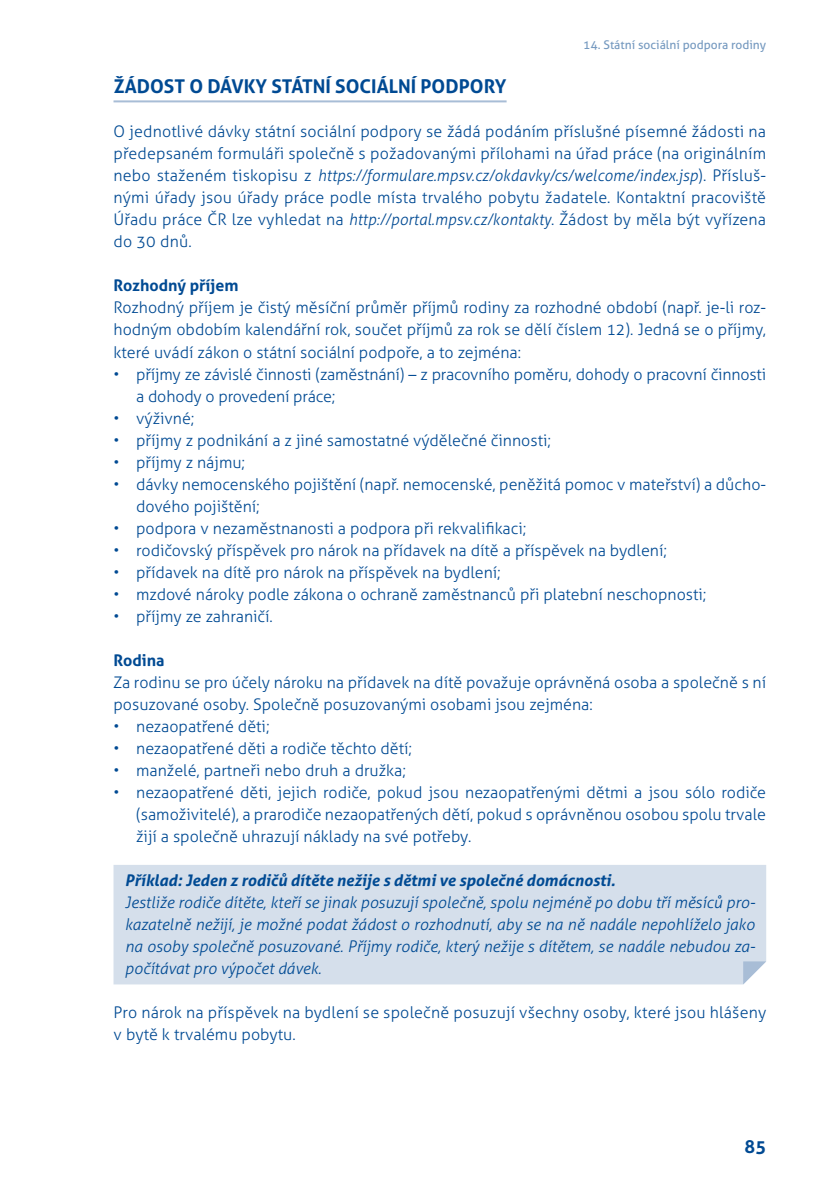
<style>
.page{position:relative;width:840px;height:1191px;background:#fff}
.page>*{position:absolute;margin:0;border:0;box-sizing:border-box;transform-origin:0 0}
.t1{font:700 19px "Aller";color:#004a93}
.t2{font:700 18px "Aller";color:#004a93}
.t3{font:300 16px/22px "Aller";color:#004a93}
.t4{font:italic 300 16px/22px "Aller";color:#004a93;text-align:justify}
.t5{font:italic 700 16px "Aller";color:#004a93}
.t6{font:700 16px "Aller";color:#004a93}
.t7{font:12px "Aller";color:#769ac0}
.s1{font-style:italic}
</style>
<div class="page">
<div style="left:113px;top:865px;width:652px;height:119px;background:#d5dfeb"></div>
<svg style="left:742px;top:961px;width:23px;height:23px"></svg>
<hr style="left:113px;top:100px;width:393px;height:2px;background:#a8bdd6">
<p class="t7" style="left:583px;top:37px;width:184px">14. Státní sociální podpora rodiny</p>
<p class="t1" style="left:113px;top:75px;width:36px">ŽÁDOST</p>
<p class="t1" style="left:189px;top:75px;width:157px">O DÁVKY STÁTN Í SOCI</p>
<p class="t1" style="left:376px;top:75px;width:57px">ÁLNÍ PODPOR</p>
<p class="t1" style="left:494px;top:75px;width:13px">Y</p>
<p class="t3" style="left:113px;top:121px;width:653px;text-align:justify">O jednotlivé dávky státní sociální podpory se žádá podáním příslušné písemné žádosti na předepsaném formuláři společně s požadovanými přílohami na úřad práce (na originálním nebo staženém tiskopisu z <span class="s1">https://formulare.mpsv.cz/okdavky/cs/welcome/index.jsp</span>). Přísluš&shy;nými úřady jsou úřady práce podle místa trvalého pobytu žadatele. Kontaktní pracoviště Úřadu práce ČR lze vyhledat na <span class="s1">http://portal.mpsv.cz/kontakty</span>. Žádost by měla být vyřízena do 30 dnů.</p>
<p class="t6" style="left:113px;top:276px;width:126px">ROZHODNÝ PŘÍJEM</p>
<p class="t3" style="left:113px;top:297px;width:653px;text-align:justify">Rozhodný příjem je čistý měsíční průměr příjmů rodiny za rozhodné období (např. je-li roz&shy;hodným obdobím kalendářní rok, součet příjmů za rok se dělí číslem 12). Jedná se o příjmy, které uvádí zákon o státní sociální podpoře, a to zejména:</p>
<p class="t3" style="left:136px;top:363px;width:631px;text-indent:-23px">• příjmy ze závislé činnosti (zaměstnání) – z pracovního poměru, dohody o pracovní činnosti a dohody o provedení práce;</p>
<p class="t3" style="left:113px;top:407px;width:82px">• výživné;</p>
<p class="t3" style="left:113px;top:429px;width:439px">• příjmy z podnikání a z jiné samostatné výdělečné činnosti;</p>
<p class="t3" style="left:113px;top:451px;width:133px">• příjmy z nájmu;</p>
<p class="t3" style="left:136px;top:473px;width:631px;text-indent:-23px">• dávky nemocenského pojištění (např. nemocenské, peněžitá pomoc v mateřství) a důcho&shy;dového pojištění;</p>
<p class="t3" style="left:113px;top:517px;width:414px">• podpora v nezaměstnanosti a podpora při rekvalifikaci;</p>
<p class="t3" style="left:113px;top:539px;width:554px">• rodičovský příspěvek pro nárok na přídavek na dítě a příspěvek na bydlení;</p>
<p class="t3" style="left:113px;top:561px;width:388px">• přídavek na dítě pro nárok na příspěvek na bydlení;</p>
<p class="t3" style="left:113px;top:583px;width:594px">• mzdové nároky podle zákona o ochraně zaměstnanců při platební neschopnosti;</p>
<p class="t3" style="left:113px;top:605px;width:161px">• příjmy ze zahraničí.</p>
<p class="t6" style="left:113px;top:650px;width:52px">RODINA</p>
<p class="t3" style="left:113px;top:671px;width:653px">Za rodinu se pro účely nároku na přídavek na dítě považuje oprávněná osoba a společně s ní posuzované osoby. Společně posuzovanými osobami jsou zejména:</p>
<p class="t3" style="left:113px;top:715px;width:157px">• nezaopatřené děti;</p>
<p class="t3" style="left:113px;top:737px;width:300px">• nezaopatřené děti a rodiče těchto dětí;</p>
<p class="t3" style="left:113px;top:759px;width:294px">• manželé, partneři nebo druh a družka;</p>
<p class="t3" style="left:136px;top:781px;width:631px;text-align:justify;text-indent:-23px">• nezaopatřené děti, jejich rodiče, pokud jsou nezaopatřenými dětmi a jsou sólo rodiče (samoživitelé), a prarodiče nezaopatřených dětí, pokud s oprávněnou osobou spolu trvale žijí a společně uhrazují náklady na své potřeby.</p>
<p class="t5" style="left:125px;top:870px;width:492px">Příklad: Jeden z rodičů dítěte nežije s dětmi ve společné domácnosti.</p>
<p class="t4" style="left:125px;top:891px;width:631px">Jestliže rodiče dítěte, kteří se jinak posuzují společně, spolu nejméně po dobu tří měsíců pro&shy;kazatelně nežijí, je možné podat žádost o rozhodnutí, aby se na ně nadále nepohlíželo jako na osoby společně posuzované. Příjmy rodiče, který nežije s dítětem, se nadále nebudou za&shy;počítávat pro výpočet dávek.</p>
<p class="t3" style="left:113px;top:1001px;width:654px">Pro nárok na příspěvek na bydlení se společně posuzují všechny osoby, které jsou hlášeny v bytě k trvalému pobytu.</p>
<p class="t2" style="left:744px;top:1135px;width:23px">85</p>
</div>
